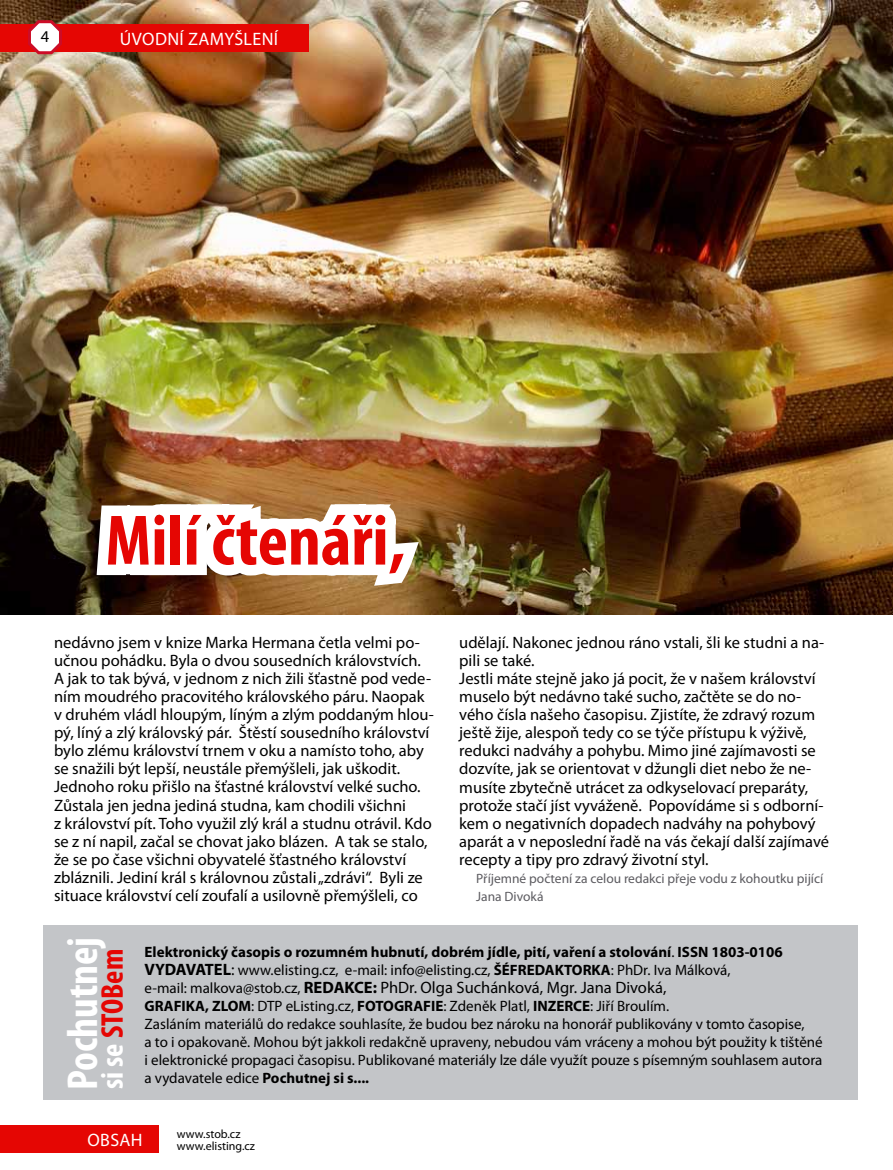
<style>
.page{position:relative;width:893px;height:1170px;background:#fff}
.page>*{position:absolute;margin:0;border:0;box-sizing:border-box;transform-origin:0 0}
.t1{font:700 condensed 72px "Myriad Pro";color:#e50603}
.t2{font:700 condensed 43.5px "Myriad Pro";color:#fff}
.t3{font:700 condensed 31.5px "Myriad Pro";color:#e50603}
.t4{font:18px "Myriad Pro";letter-spacing:.02em;color:#fff}
.t5{font:16.5px/18px "Myriad Pro";color:#000}
.t6{font:15px/18px "Myriad Pro";color:#000}
.t7{font:700 15px/18px "Myriad Pro";color:#000}
.t8{font:13.5px/18px "Myriad Pro";color:#5c5b60}
.t9{font:12px/12px "Myriad Pro";color:#000}
.s1{color:#fff}
.s2{font-weight:400}
.s3{font-size:16.5px}
.s4{font-weight:400;font-size:16.5px}
.s5{font-size:15px}
.s6{font-weight:700}
</style>
<div class="page">
<img style="left:0;top:0;width:892px;height:614px">
<svg style="left:85px;top:487px;width:348px;height:114px"></svg>
<div style="left:43px;top:924px;width:815px;height:174px;background:#c3c5c8"></div>
<div style="left:0;top:24px;width:308px;height:28px;background:#e50603"></div>
<div style="left:0;top:1125px;width:160px;height:27px;background:#e50603"></div>
<svg style="left:26px;top:17px;width:37px;height:39px"></svg>
<p class="t5" style="left:41px;top:28px;width:10px">4</p>
<p class="t4" style="left:120px;top:28px;width:25px">Úvodn</p>
<p class="t4" style="left:180px;top:28px;width:100px">í zamyšlení</p>
<h1 class="t1" style="left:106px;top:495px;width:301px">Milí čtenáři,</h1>
<p class="t5" style="left:54px;top:633px;width:381px">nedávno jsem v knize Marka Hermana četla velmi po&shy;učnou pohádku. Byla o dvou sousedních královstvích.<br>A jak to tak bývá, v jednom z nich žili šťastně pod vede&shy;ním moudrého pracovitého královského páru. Naopak v druhém vládl hloupým, líným a zlým poddaným hlou&shy;pý, líný a zlý královský pár. Štěstí sousedního království bylo zlému království trnem v oku a namísto toho, aby se snažili být lepší, neustále přemýšleli, jak uškodit.<br>Jednoho roku přišlo na šťastné království velké sucho.<br>Zůstala jen jedna jediná studna, kam chodili všichni<br>z království pít. Toho využil zlý král a studnu otrávil. Kdo se z ní napil, začal se chovat jako blázen. A tak se stalo, že se po čase všichni obyvatelé šťastného království zbláznili. Jediní král s královnou zůstali „zdrávi“. Byli ze situace království celí zoufalí a usilovně přemýšleli, co</p>
<p class="t5" style="left:459px;top:633px;width:371px">udělají. Nakonec jednou ráno vstali, šli ke studni a na&shy;pili se také.<br>Jestli máte stejně jako já pocit, že v našem království muselo být nedávno také sucho, začtěte se do no&shy;vého čísla našeho časopisu. Zjistíte, že zdravý rozum ještě žije, alespoň tedy co se týče přístupu k výživě, redukci nadváhy a pohybu. Mimo jiné zajímavosti se dozvíte, jak se orientovat v džungli diet nebo že ne&shy;musíte zbytečně utrácet za odkyselovací preparáty, protože stačí jíst vyváženě. Popovídáme si s odborní&shy;kem o negativních dopadech nadváhy na pohybový aparát a v neposlední řadě na vás čekají další zajímavé recepty a tipy pro zdravý životní styl.</p>
<p class="t8" style="left:476px;top:868px;width:349px">Příjemné počtení za celou redakci přeje vodu z kohoutku pijící<br>Jana Divoká</p>
<h2 class="t2" style="left:55px;top:1089px;width:156px;rotate:-90deg">Pochutnej</h2>
<h3 class="t3" style="left:93px;top:1089px;width:142px;rotate:-90deg"><span class="s1">si se</span> STOBem</h3>
<p class="t7" style="left:145px;top:942px;width:640px">Elektronický časopis o rozumném hubnutí, dobrém jídle, pití, vaření a stolování<span class="s2">.</span> ISSN 1803-0106<br><span class="s3">VYDAVATEL</span><span class="s4">:</span> <span class="s2">www.elisting.cz, e-mail: info@elisting.cz,</span> ŠÉFREDAKTORKA<span class="s2">: PhDr. Iva Málková,</span></p>
<p class="t5" style="left:145px;top:977px;width:523px"><span class="s5">e-mail: malkova@stob.cz,</span> <span class="s6">REDAKCE:</span> PhDr. Olga Suchánková, Mgr. Jana Divoká,</p>
<p class="t6" style="left:145px;top:996px;width:680px"><span class="s6">GRAFIKA, ZLOM</span>: DTP eListing.cz, <span class="s6">FOTOGRAFIE</span>: Zdeněk Platl, <span class="s6">INZERCE</span>: Jiří Broulím.<br>Zasláním materiálů do redakce souhlasíte, že budou bez nároku na honorář publikovány v tomto časopise,<br>a to i opakovaně. Mohou být jakkoli redakčně upraveny, nebudou vám vráceny a mohou být použity k tištěné i elektronické propagaci časopisu. Publikované materiály lze dále využít pouze s písemným souhlasem autora</p>
<p class="t6" style="left:145px;top:1068px;width:226px">a vydavatele edice <span class="s6">Pochutnej si s....</span></p>
<p class="t4" style="left:87px;top:1128px;width:57px">Obsah</p>
<p class="t9" style="left:177px;top:1127px;width:80px">www.stob.cz www.elisting.cz</p>
</div>
